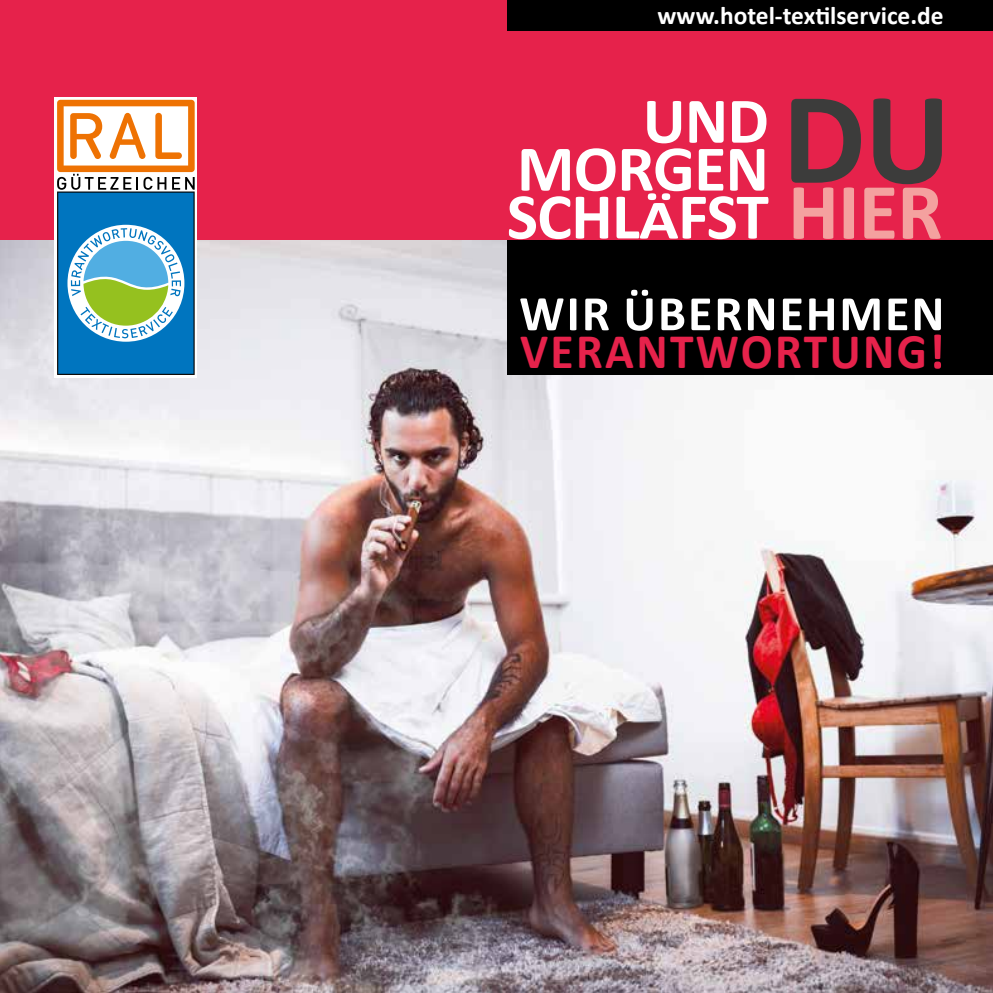
<style>
.page{position:relative;width:993px;height:993px;background:#fff}
.page>*{position:absolute;margin:0;border:0;box-sizing:border-box;transform-origin:0 0}
.t1{font:700 65.62px/47.8px "Calibri";letter-spacing:-.01em;color:#fff}
.t2{font:700 50.05px "Calibri";letter-spacing:.05em;color:#e6224b;scale:.95 1}
.t3{font:700 50.05px "Calibri";letter-spacing:.04em;color:#fff}
.t4{font:700 25.38px "Calibri";color:#fff}
.s1{font-size:55.82px}
.s2{font-size:80.67px;color:#f4a19f}
</style>
<div class="page">
<img style="left:0;top:240px;width:992px;height:752px">
<div style="left:0;top:0;width:992px;height:240px;background:#e6224b"></div>
<div style="left:508px;top:0;width:484px;height:30px;background:#000"></div>
<div style="left:508px;top:240px;width:484px;height:134px;background:#000"></div>
<svg style="left:55px;top:97px;width:142px;height:280px;fill:#fff"></svg>
<svg style="left:57px;top:100px;width:138px;height:275px"></svg>
<p class="t4" style="left:657px;top:-2px;width:287px">www.hotel-textilservice.de</p>
<h1 class="t1" style="left:506px;top:96px;width:445px;text-indent:136px">UND<br>MORGEN<br>SCHL<span class="s1">Ä</span>FST <sup>DU</sup><span class="s2">HIER</span></h1>
<h2 class="t3" style="left:519px;top:278px;width:426px">WIR ÜBERNEHMEN</h2>
<h2 class="t2" style="left:520px;top:316px;width:448px">VERANTWORTUNG!</h2>
</div>
